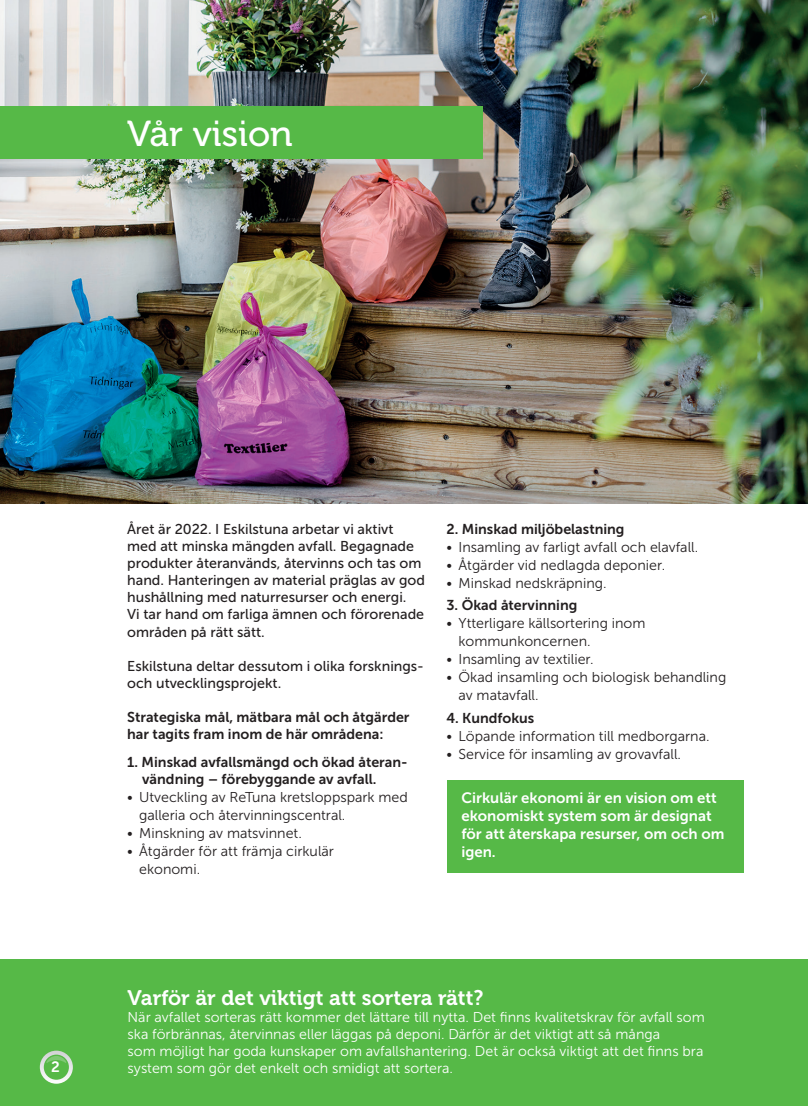
<style>
.page{position:relative;width:808px;height:1106px;background:#fff}
.page>*{position:absolute;margin:0;border:0;box-sizing:border-box;transform-origin:0 0}
.t1{font:36px "Museo 500";color:#fff}
.t2{font:21px "Museo 700";color:#fff}
.t3{font:15px/18px "Museo Sans 700";color:#fff}
.t4{font:14.25px/18px "Museo Sans 300";color:#231f20}
.t5{font:14.25px/17.1px "Museo Sans 500";color:#231f20}
.t6{font:14.25px/17.1px "Museo Sans 300";color:#fff}
.t7{font:14.25px/17.1px "Museo Sans 700";color:#231f20}
</style>
<div class="page">
<div style="left:0;top:959px;width:808px;height:147px;background:#56b947"></div>
<svg style="left:40px;top:1050px;width:33px;height:33px"></svg>
<div style="left:44px;top:1054px;width:25px;height:25px;background:#56b947;border-radius:50%"></div>
<svg style="left:46px;top:1055px;width:20px;height:8px"></svg>
<img style="left:0;top:0;width:808px;height:503px">
<div style="left:0;top:106px;width:482px;height:52px;background:#56b947"></div>
<div style="left:447px;top:780px;width:296px;height:92px;background:#56b947"></div>
<h1 class="t1" style="left:127px;top:114px;width:167px">Vår vision</h1>
<p class="t3" style="left:51px;top:1057px;width:10px">2</p>
<p class="t5" style="left:127px;top:520px;width:299px">Året är 2022. I Eskilstuna arbetar vi aktivt med att minska mängden avfall. Begagnade produkter återanvänds, återvinns och tas om hand. Hanteringen av material präglas av god hushållning med naturresurser och energi.<br>Vi tar hand om farliga ämnen och förorenade områden på rätt sätt.</p>
<p class="t5" style="left:127px;top:657px;width:298px">Eskilstuna deltar dessutom i olika forsknings&shy;och utvecklingsprojekt.</p>
<p class="t7" style="left:127px;top:708px;width:284px">Strategiska mål, mätbara mål och åtgärder har tagits fram inom de här områdena:</p>
<p class="t7" style="left:142px;top:753px;width:267px;text-indent:-15px">1. Minskad avfallsmängd och ökad återan&shy;vändning – förebyggande av avfall.</p>
<p class="t4" style="left:139px;top:788px;width:270px;text-indent:-12px">• Utveckling av ReTuna kretsloppspark med galleria och återvinningscentral.</p>
<p class="t4" style="left:127px;top:824px;width:176px">• Minskning av matsvinnet.</p>
<p class="t4" style="left:139px;top:842px;width:196px;text-indent:-12px">• Åtgärder för att främja cirkulär ekonomi.</p>
<p class="t7" style="left:446px;top:520px;width:180px">2. Minskad miljöbelastning</p>
<p class="t4" style="left:446px;top:538px;width:253px">• Insamling av farligt avfall och elavfall.</p>
<p class="t4" style="left:446px;top:556px;width:220px">• Åtgärder vid nedlagda deponier.</p>
<p class="t4" style="left:446px;top:574px;width:162px">• Minskad nedskräpning.</p>
<p class="t7" style="left:446px;top:597px;width:132px">3. Ökad återvinning</p>
<p class="t4" style="left:458px;top:614px;width:189px;text-indent:-12px">• Ytterligare källsortering inom kommunkoncernen.</p>
<p class="t4" style="left:446px;top:650px;width:149px">• Insamling av textilier.</p>
<p class="t4" style="left:458px;top:668px;width:269px;text-indent:-12px">• Ökad insamling och biologisk behandling av matavfall.</p>
<p class="t7" style="left:446px;top:709px;width:89px">4. Kundfokus</p>
<p class="t4" style="left:446px;top:727px;width:265px">• Löpande information till medborgarna.</p>
<p class="t4" style="left:446px;top:745px;width:236px">• Service för insamling av grovavfall.</p>
<p class="t3" style="left:461px;top:789px;width:265px">Cirkulär ekonomi är en vision om ett ekonomiskt system som är designat för att återskapa resurser, om och om igen.</p>
<h2 class="t2" style="left:128px;top:985px;width:357px">Varför är det viktigt att sortera rätt?</h2>
<p class="t6" style="left:128px;top:1008px;width:579px">När avfallet sorteras rätt kommer det lättare till nytta. Det finns kvalitetskrav för avfall som ska förbrännas, återvinnas eller läggas på deponi. Därför är det viktigt att så många<br>som möjligt har goda kunskaper om avfallshantering. Det är också viktigt att det finns bra system som gör det enkelt och smidigt att sortera.</p>
</div>
